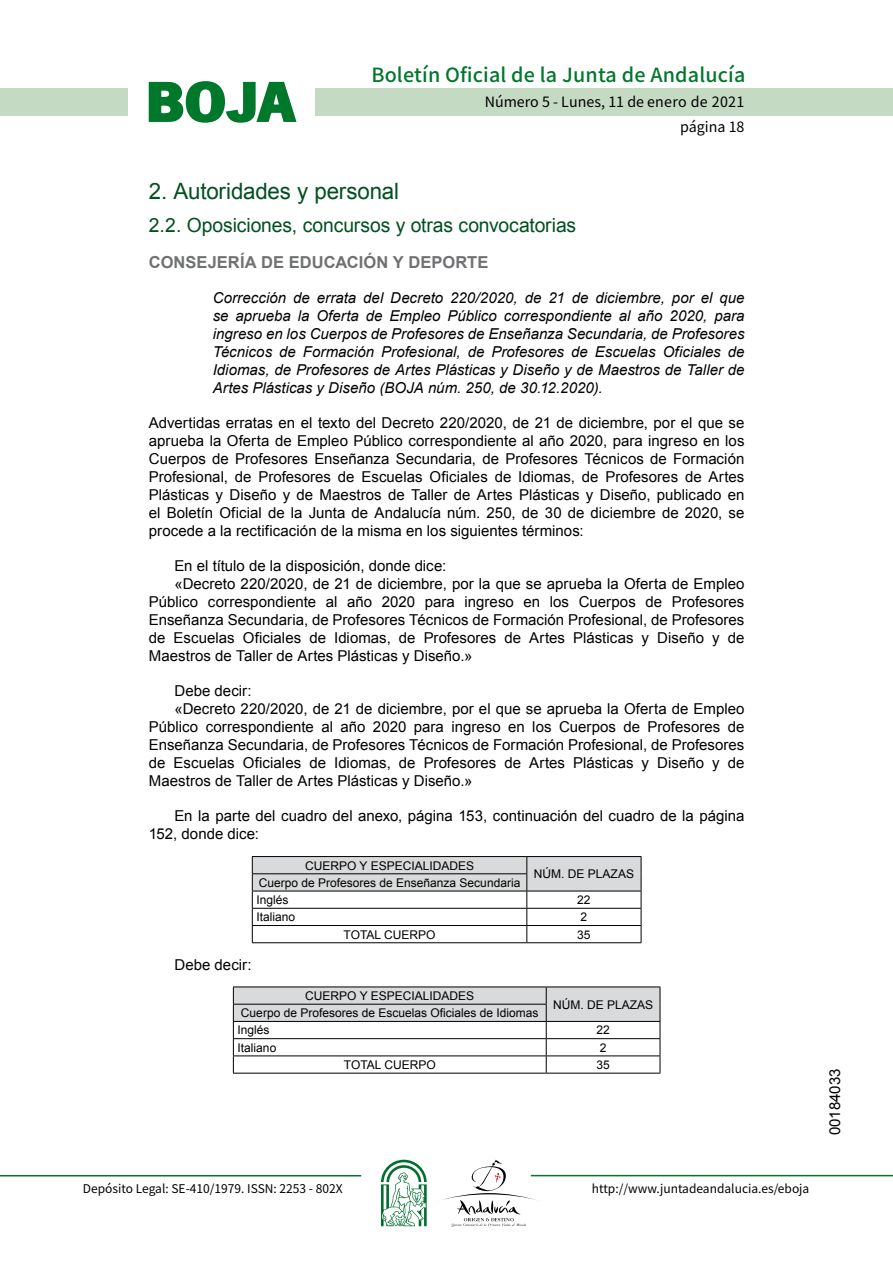
<style>
.page{position:relative;width:893px;height:1263px;background:#fff}
.page>*{position:absolute;margin:0;border:0;box-sizing:border-box;transform-origin:0 0}
.t1{font:700 57.75px "News Got T";color:#00782c;scale:1.14 1}
.t2{font:22.5px "Arial";letter-spacing:-.01em;color:#00501f}
.t3{font:19.5px "Arial";letter-spacing:-.005em;color:#00501f}
.t4{font:500 19.5px "Noto Sans HK";letter-spacing:.01em;color:#00782c}
.t5{font:700 16.5px "Arial";color:#707173}
.t6{font:15px/18px "Arial";color:#000;text-align:justify}
.t7{font:italic 15px/18px "Arial";color:#000;text-align:justify}
.t8{font:14.25px/24.5px "Noto Sans HK";color:#000;text-align:right}
.t9{font:12px/17.2px "Arial";color:#000}
.t10{font:12px "Noto Sans HK";color:#000}
</style>
<div class="page">
<div style="left:315px;top:88px;width:577px;height:28px;background:#c5dac3"></div>
<div style="left:0;top:88px;width:128px;height:28px;background:#c5dac3"></div>
<hr style="left:0;top:1175px;width:361px;height:2px;background:#00782c">
<hr style="left:531px;top:1175px;width:361px;height:1px;background:#00782c">
<svg style="left:148px;top:81px;width:149px;height:42px"></svg>
<svg style="left:442px;top:1160px;width:100px;height:67px"></svg>
<svg style="left:381px;top:1160px;width:45px;height:66px"></svg>
<hr style="left:252px;top:856px;width:275px;height:1px;background:#000">
<hr style="left:527px;top:856px;width:114px;height:1px;background:#000">
<svg style="left:252px;top:857px;width:389px;height:85px"></svg>
<hr style="left:252px;top:942px;width:275px;height:1px;background:#000">
<hr style="left:527px;top:942px;width:114px;height:1px;background:#000">
<svg style="left:233px;top:987px;width:427px;height:86px"></svg>
<hr style="left:233px;top:1073px;width:313px;height:1px;background:#000">
<hr style="left:546px;top:1073px;width:114px;height:1px;background:#000">
<h1 class="t1" style="left:145px;top:68px;width:133px">BOJA</h1>
<h3 class="t4" style="left:371px;top:64px;width:375px">Boletín Oficial de la Junta de Andalucía</h3>
<p class="t8" style="left:485px;top:90px;width:261px">Número 5 - Lunes, 11 de enero de 2021 página 18</p>
<h2 class="t2" style="left:149px;top:177px;width:252px">2. Autoridades y personal</h2>
<h3 class="t3" style="left:149px;top:212px;width:429px">2.2. Oposiciones, concursos y otras convocatorias</h3>
<p class="t5" style="left:149px;top:251px;width:341px">CONSEJERÍA DE EDUCACIÓN Y DEPORTE</p>
<p class="t7" style="left:213px;top:289px;width:533px">Corrección de errata del Decreto 220/2020, de 21 de diciembre, por el que se aprueba la Oferta de Empleo Público correspondiente al año 2020, para ingreso en los Cuerpos de Profesores de Enseñanza Secundaria, de Profesores Técnicos de Formación Profesional, de Profesores de Escuelas Oficiales de Idiomas, de Profesores de Artes Plásticas y Diseño y de Maestros de Taller de Artes Plásticas y Diseño (BOJA núm. 250, de 30.12.2020).</p>
<p class="t6" style="left:149px;top:414px;width:597px">Advertidas erratas en el texto del Decreto 220/2020, de 21 de diciembre, por el que se aprueba la Oferta de Empleo Público correspondiente al año 2020, para ingreso en los Cuerpos de Profesores Enseñanza Secundaria, de Profesores Técnicos de Formación Profesional, de Profesores de Escuelas Oficiales de Idiomas, de Profesores de Artes Plásticas y Diseño y de Maestros de Taller de Artes Plásticas y Diseño, publicado en el Boletín Oficial de la Junta de Andalucía núm. 250, de 30 de diciembre de 2020, se procede a la rectificación de la misma en los siguientes términos:</p>
<p class="t6" style="left:174px;top:557px;width:273px">En el título de la disposición, donde dice:</p>
<p class="t6" style="left:174px;top:575px;width:571px">«Decreto 220/2020, de 21 de diciembre, por la que se aprueba la Oferta de Empleo</p>
<p class="t6" style="left:149px;top:593px;width:597px">Público correspondiente al año 2020 para ingreso en los Cuerpos de Profesores</p>
<p class="t6" style="left:149px;top:611px;width:597px">Enseñanza Secundaria, de Profesores Técnicos de Formación Profesional, de Profesores</p>
<p class="t6" style="left:149px;top:629px;width:597px">de Escuelas Oficiales de Idiomas, de Profesores de Artes Plásticas y Diseño y de</p>
<p class="t6" style="left:149px;top:647px;width:325px">Maestros de Taller de Artes Plásticas y Diseño.»</p>
<p class="t6" style="left:174px;top:682px;width:79px">Debe decir:</p>
<p class="t6" style="left:174px;top:700px;width:571px">«Decreto 220/2020, de 21 de diciembre, por el que se aprueba la Oferta de Empleo</p>
<p class="t6" style="left:149px;top:718px;width:597px">Público correspondiente al año 2020 para ingreso en los Cuerpos de Profesores de</p>
<p class="t6" style="left:149px;top:736px;width:597px">Enseñanza Secundaria, de Profesores Técnicos de Formación Profesional, de Profesores</p>
<p class="t6" style="left:149px;top:754px;width:597px">de Escuelas Oficiales de Idiomas, de Profesores de Artes Plásticas y Diseño y de</p>
<p class="t6" style="left:149px;top:772px;width:325px">Maestros de Taller de Artes Plásticas y Diseño.»</p>
<p class="t6" style="left:149px;top:807px;width:597px;text-indent:26px">En la parte del cuadro del anexo, página 153, continuación del cuadro de la página<br>152, donde dice:</p>
<p class="t9" style="left:305px;top:857px;width:170px">CUERPO Y ESPECIALIDADES</p>
<p class="t9" style="left:534px;top:865px;width:102px">NÚM. DE PLAZAS</p>
<p class="t9" style="left:256px;top:874px;width:265px">Cuerpo de Profesores de Enseñanza Secundaria<br>Inglés</p>
<p class="t9" style="left:577px;top:891px;width:15px">22</p>
<p class="t9" style="left:256px;top:909px;width:40px">Italiano</p>
<p class="t9" style="left:580px;top:909px;width:8px">2</p>
<p class="t9" style="left:343px;top:926px;width:93px">TOTAL CUERPO</p>
<p class="t9" style="left:577px;top:926px;width:15px">35</p>
<p class="t6" style="left:174px;top:955px;width:79px">Debe decir:</p>
<p class="t9" style="left:305px;top:987px;width:170px">CUERPO Y ESPECIALIDADES</p>
<p class="t9" style="left:238px;top:1004px;width:302px">Cuerpo de Profesores de Escuelas Oficiales de Idiomas<br>Inglés</p>
<p class="t9" style="left:553px;top:996px;width:102px">NÚM. DE PLAZAS</p>
<p class="t9" style="left:596px;top:1022px;width:15px">22</p>
<p class="t9" style="left:238px;top:1039px;width:40px">Italiano</p>
<p class="t9" style="left:599px;top:1039px;width:8px">2</p>
<p class="t9" style="left:344px;top:1056px;width:93px">TOTAL CUERPO</p>
<p class="t9" style="left:596px;top:1056px;width:15px">35</p>
<p class="t10" style="left:83px;top:1181px;width:261px">Depósito Legal: SE-410/1979. ISSN: 2253 - 802X</p>
<p class="t10" style="left:592px;top:1181px;width:219px">http://www.juntadeandalucia.es/eboja</p>
<p class="t6" style="left:826px;top:1135px;width:68px;rotate:-90deg">00184033</p>
</div>
